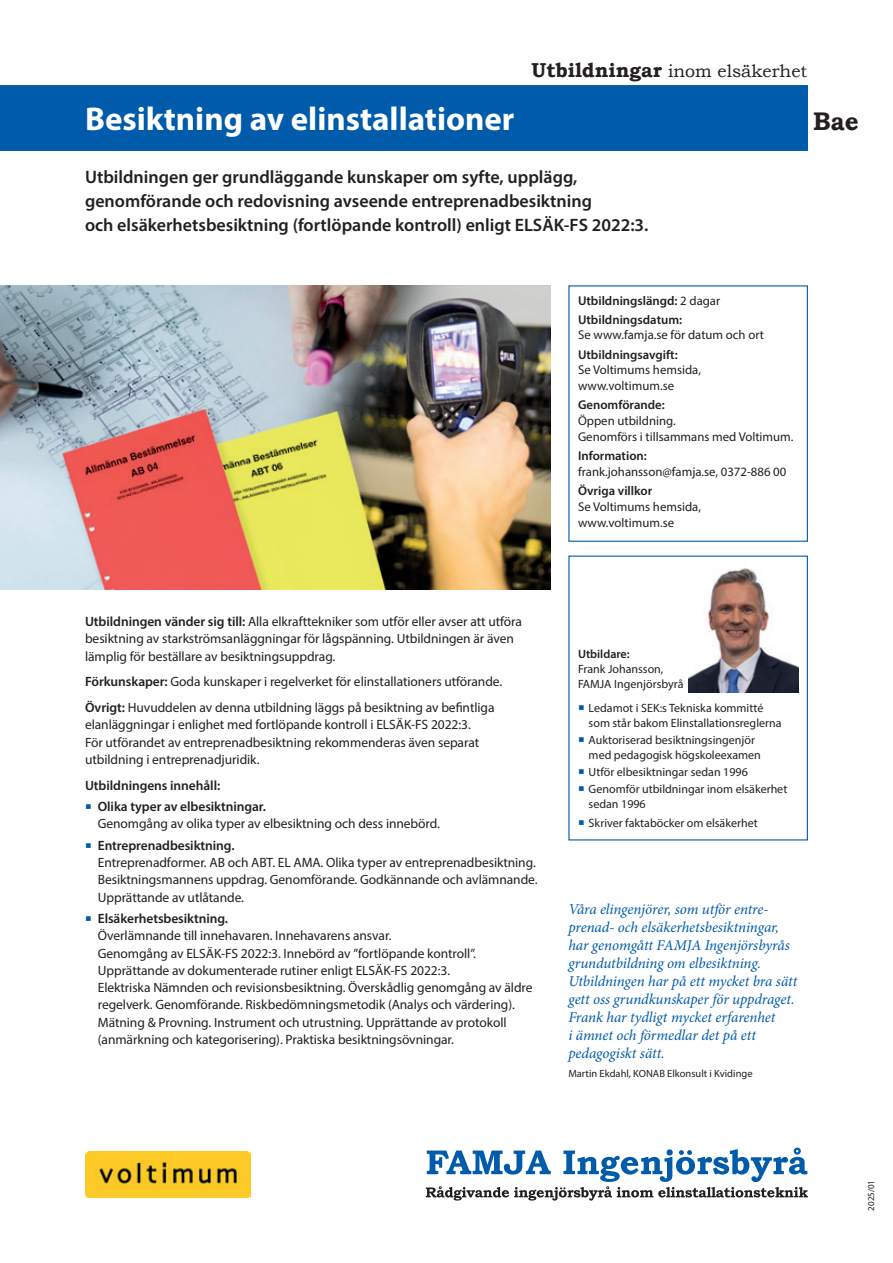
<style>
.page{position:relative;width:893px;height:1263px;background:#fff}
.page>*{position:absolute;margin:0;border:0;box-sizing:border-box;transform-origin:0 0}
.t1{font:700 33px "Myriad Pro";color:#fff}
.t2{font:700 25.5px "Bookman Old Style";color:#231f20;scale:.95 1}
.t3{font:600 18px/24px "Myriad Pro";color:#231f20}
.t4{font:17.7px "Bookman Old Style";color:#231f20}
.t5{font:italic 15px/18px "Minion Pro";letter-spacing:-.005em;color:#015bab}
.t6{font:13.5px/17.2px "Myriad Pro";letter-spacing:-.005em;color:#231f20}
.t7{font:600 13.5px "Myriad Pro";letter-spacing:-.005em;color:#231f20}
.t8{font:12.75px/15.8px "Myriad Pro";color:#231f20}
.t9{font:600 12.75px/19.2px "Myriad Pro";color:#231f20}
.t10{font:12px/15px "Myriad Pro";color:#231f20}
.t11{font:600 12px "Myriad Pro";color:#231f20}
.t12{font:10.5px "Myriad Pro";color:#231f20}
.t13{font:9px "Myriad Pro";color:#231f20}
.s1{font-weight:700;font-size:20.1px}
.s2{font-weight:400}
.s3{font-weight:600}
.s4{color:#015bab}
</style>
<div class="page">
<div style="left:568px;top:285px;width:240px;height:257px;border:1px solid #015bab"></div>
<svg style="left:426px;top:1147px;width:382px;height:53px"></svg>
<div style="left:0;top:85px;width:808px;height:66px;background:#015bab"></div>
<img style="left:0;top:285px;width:551px;height:305px">
<img style="left:85px;top:1151px;width:166px;height:46px">
<img style="left:688px;top:568px;width:110px;height:124px">
<h3 class="t4" style="left:531px;top:59px;width:277px"><span class="s1">Utbildningar</span> inom elsäkerhet</h3>
<h1 class="t1" style="left:85px;top:98px;width:431px">Besiktning av elinstallationer</h1>
<h3 class="t3" style="left:85px;top:164px;width:565px">Utbildningen ger grundläggande kunskaper om syfte, upplägg, genomförande och redovisning avseende entreprenadbesiktning<br>och elsäkerhetsbesiktning (fortlöpande kontroll) enligt ELSÄK-FS 2022:3.</h3>
<h2 class="t2" style="left:813px;top:103px;width:49px">Bae</h2>
<p class="t9" style="left:578px;top:290px;width:144px">Utbildningslängd: <span class="s2">2 dagar<br></span>Utbildningsdatum:</p>
<p class="t8" style="left:578px;top:327px;width:188px">Se www.famja.se för datum och ort</p>
<p class="t9" style="left:578px;top:344px;width:101px">Utbildningsavgift:</p>
<p class="t8" style="left:578px;top:362px;width:125px">Se Voltimums hemsida, www.voltimum.se</p>
<p class="t9" style="left:578px;top:395px;width:88px">Genomförande:</p>
<p class="t8" style="left:578px;top:413px;width:217px">Öppen utbildning.<br>Genomförs i tillsammans med Voltimum.</p>
<p class="t9" style="left:578px;top:446px;width:70px">Information:</p>
<p class="t8" style="left:578px;top:463px;width:210px">frank.johansson@famja.se, 0372-886 00</p>
<p class="t9" style="left:578px;top:481px;width:76px">Övriga villkor</p>
<p class="t8" style="left:578px;top:498px;width:125px;line-height:16.5px">Se Voltimums hemsida, www.voltimum.se</p>
<p class="t6" style="left:85px;top:613px;width:438px"><span class="s3">Utbildningen vänder sig till:</span> Alla elkrafttekniker som utför eller avser att utföra besiktning av starkströmsanläggningar för lågspänning. Utbildningen är även lämplig för beställare av besiktningsuppdrag.</p>
<p class="t6" style="left:85px;top:669px;width:419px;line-height:25.8px"><span class="s3">Förkunskaper:</span> Goda kunskaper i regelverket för elinstallationers utförande.<br><span class="s3">Övrigt:</span> Huvuddelen av denna utbildning läggs på besiktning av befintliga</p>
<p class="t6" style="left:85px;top:716px;width:396px">elanläggningar i enlighet med fortlöpande kontroll i ELSÄK-FS 2022:3.<br>För utförandet av entreprenadbesiktning rekommenderas även separat utbildning i entreprenadjuridik.</p>
<p class="t7" style="left:85px;top:776px;width:137px">Utbildningens innehåll:</p>
<p class="t6" style="left:98px;top:798px;width:344px;text-indent:-13px"><span class="s4">○</span> <span class="s3">Olika typer av elbesiktningar.<br></span>Genomgång av olika typer av elbesiktning och dess innebörd.</p>
<p class="t6" style="left:98px;top:836px;width:441px;text-indent:-13px"><span class="s4">○</span> <span class="s3">Entreprenadbesiktning.<br></span>Entreprenadformer. AB och ABT. EL AMA. Olika typer av entreprenadbesiktning.<br>Besiktningsmannens uppdrag. Genomförande. Godkännande och avlämnande.<br>Upprättande av utlåtande.</p>
<p class="t6" style="left:98px;top:910px;width:436px;text-indent:-13px"><span class="s4">○</span> <span class="s3">Elsäkerhetsbesiktning.<br></span>Överlämnande till innehavaren. Innehavarens ansvar.<br>Genomgång av ELSÄK-FS 2022:3. Innebörd av ”fortlöpande kontroll”.<br>Upprättande av dokumenterade rutiner enligt ELSÄK-FS 2022:3.<br>Elektriska Nämnden och revisionsbesiktning. Överskådlig genomgång av äldre regelverk. Genomförande. Riskbedömningsmetodik (Analys och värdering).<br>Mätning &amp; Provning. Instrument och utrustning. Upprättande av protokoll (anmärkning och kategorisering). Praktiska besiktningsövningar.</p>
<p class="t11" style="left:578px;top:647px;width:53px">Utbildare:</p>
<p class="t10" style="left:578px;top:661px;width:107px">Frank Johansson,<br>FAMJA Ingenjörsbyrå</p>
<p class="t10" style="left:589px;top:700px;width:194px;text-indent:-11px"><span class="s4">○</span> Ledamot i SEK:s Tekniska kommitté som står bakom Elinstallationsreglerna</p>
<p class="t10" style="left:589px;top:732px;width:174px;text-indent:-11px"><span class="s4">○</span> Auktoriserad besiktningsingenjör med pedagogisk högskoleexamen</p>
<p class="t10" style="left:578px;top:764px;width:171px"><span class="s4">○</span> Utför elbesiktningar sedan 1996</p>
<p class="t10" style="left:589px;top:781px;width:200px;text-indent:-11px"><span class="s4">○</span> Genomför utbildningar inom elsäkerhet sedan 1996</p>
<p class="t10" style="left:578px;top:815px;width:181px"><span class="s4">○</span> Skriver faktaböcker om elsäkerhet</p>
<p class="t5" style="left:568px;top:900px;width:230px">Våra elingenjörer, som utför entre&shy;prenad- och elsäkerhetsbesiktningar, har genomgått FAMJA Ingenjörsbyrås grundutbildning om elbesiktning.<br>Utbildningen har på ett mycket bra sätt gett oss grundkunskaper för uppdraget.<br>Frank har tydligt mycket erfarenhet<br>i ämnet och förmedlar det på ett pedagogiskt sätt.</p>
<p class="t12" style="left:568px;top:1067px;width:186px">Martin Ekdahl, KONAB Elkonsult i Kvidinge</p>
<p class="t13" style="left:866px;top:1211px;width:32px;rotate:-90deg">2025/01</p>
</div>
